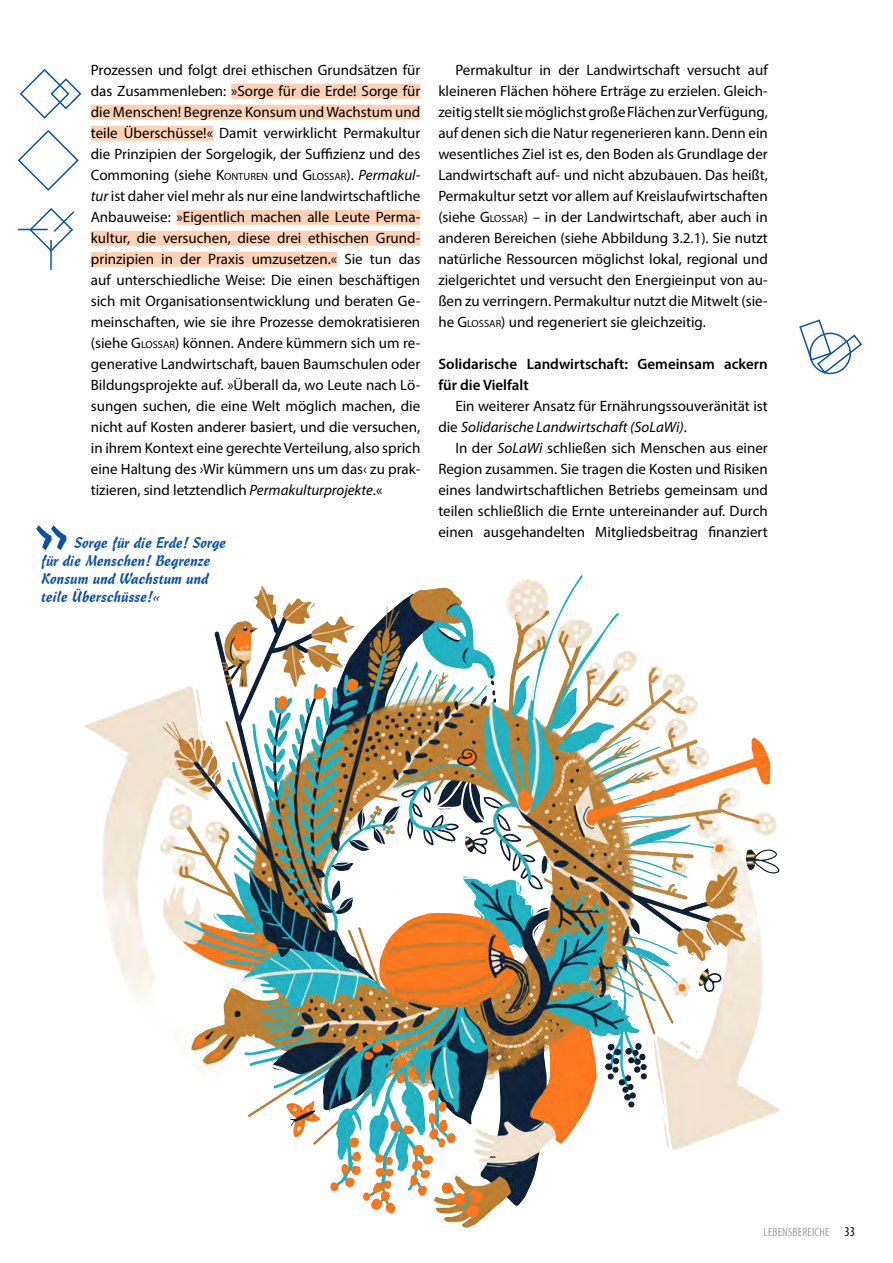
<style>
.page{position:relative;width:893px;height:1263px;background:#fff}
.page>*{position:absolute;margin:0;border:0;box-sizing:border-box;transform-origin:0 0}
.t1{font:15px/21px "Myriad Pro";color:#000;text-align:justify}
.t2{font:15px/18px "Cascade Script LT";color:#0b51a7}
.t3{font:600 15px/21px "Myriad Pro";color:#000}
.t4{font:condensed 12px "Myriad Pro";letter-spacing:.02em;color:#9c9e9f}
.s1{font-style:inherit}
.s2{font-size:10.5px}
.s3{font-style:italic}
.s4{font-size:13.5px;color:#000}
</style>
<div class="page">
<div style="left:231px;top:84px;width:189px;height:15px;background:#fdd1b5"></div>
<div style="left:91px;top:105px;width:329px;height:15px;background:#fdd1b5"></div>
<div style="left:91px;top:126px;width:122px;height:15px;background:#fdd1b5"></div>
<div style="left:176px;top:210px;width:244px;height:15px;background:#fdd1b5"></div>
<div style="left:91px;top:231px;width:329px;height:15px;background:#fdd1b5"></div>
<div style="left:91px;top:252px;width:246px;height:15px;background:#fdd1b5"></div>
<svg style="left:799px;top:319px;width:63px;height:55px"></svg>
<div style="left:809px;top:332px;width:41px;height:42px;border:2px solid #0b51a7;border-radius:50%"></div>
<img style="left:83px;top:574px;width:698px;height:654px">
<svg style="left:36px;top:525px;width:30px;height:25px"></svg>
<svg style="left:19px;top:68px;width:63px;height:51px"></svg>
<svg style="left:17px;top:130px;width:62px;height:61px"></svg>
<hr style="left:50px;top:240px;width:2px;height:30px;background:#0b51a7">
<hr style="left:18px;top:229px;width:30px;height:1px;background:#0b51a7">
<svg style="left:28px;top:208px;width:47px;height:45px"></svg>
<p class="t1" style="left:91px;top:59px;width:331px">Prozessen und folgt drei ethischen Grundsätzen für das Zusammenleben: »Sorge für die Erde! Sorge für die Menschen! Begrenze Konsum und Wachstum und teile Überschüsse!« Damit verwirklicht Permakultur die Prinzipien der Sorgelogik, der Suffizienz und des Commoning (siehe <span class="s1">K</span><span class="s2">ONTUREN</span> und <span class="s1">G</span><span class="s2">LOSSAR</span>). <span class="s3">Permakul&shy;tur</span> ist daher viel mehr als nur eine landwirtschaftliche Anbauweise: »Eigentlich machen alle Leute Perma&shy;kultur, die versuchen, diese drei ethischen Grund&shy;prinzipien in der Praxis umzusetzen.« Sie tun das auf unterschiedliche Weise: Die einen beschäftigen sich mit Organisationsentwicklung und beraten Ge&shy;meinschaften, wie sie ihre Prozesse demokratisieren (siehe <span class="s1">G</span><span class="s2">LOSSAR</span>) können. Andere kümmern sich um re&shy;generative Landwirtschaft, bauen Baumschulen oder Bildungsprojekte auf. »Überall da, wo Leute nach Lö&shy;sungen suchen, die eine Welt möglich machen, die nicht auf Kosten anderer basiert, und die versuchen, in ihrem Kontext eine gerechte Verteilung, also sprich eine Haltung des ›Wir kümmern uns um das‹ zu prak&shy;tizieren, sind letztendlich <span class="s3">Permakulturprojekte</span>.«</p>
<p class="t1" style="left:438px;top:59px;width:331px;text-indent:17px">Permakultur in der Landwirtschaft versucht auf kleineren Flächen höhere Erträge zu erzielen. Gleich&shy;zeitig stellt sie möglichst große Flächen zur Verfügung, auf denen sich die Natur regenerieren kann. Denn ein wesentliches Ziel ist es, den Boden als Grundlage der Landwirtschaft auf- und nicht abzubauen. Das heißt, Permakultur setzt vor allem auf Kreislaufwirtschaften (siehe <span class="s1">G</span><span class="s2">LOSSAR</span>) – in der Landwirtschaft, aber auch in anderen Bereichen (siehe Abbildung 3.2.1). Sie nutzt natürliche Ressourcen möglichst lokal, regional und zielgerichtet und versucht den Energieinput von au&shy;ßen zu verringern. Permakultur nutzt die Mitwelt (sie&shy;he <span class="s1">G</span><span class="s2">LOSSAR</span>) und regeneriert sie gleichzeitig.</p>
<p class="t3" style="left:438px;top:353px;width:331px">Solidarische Landwirtschaft: Gemeinsam ackern für die Vielfalt</p>
<p class="t1" style="left:438px;top:395px;width:331px;text-indent:17px">Ein weiterer Ansatz für Ernährungssouveränität ist die <span class="s3">Solidarische Landwirtschaft (SoLaWi)</span>.</p>
<p class="t1" style="left:438px;top:437px;width:331px;text-indent:17px">In der <span class="s3">SoLaWi</span> schließen sich Menschen aus einer Region zusammen. Sie tragen die Kosten und Risiken eines landwirtschaftlichen Betriebs gemeinsam und teilen schließlich die Ernte untereinander auf. Durch einen ausgehandelten Mitgliedsbeitrag finanziert</p>
<p class="t2" style="left:41px;top:534px;width:186px;text-indent:33px">Sorge für die Erde! Sorge für die Menschen! Begrenze<br>Konsum und Wachstum und teile Überschüsse!«</p>
<p class="t4" style="left:763px;top:1224px;width:93px">LEBENSBEREICHE <span class="s4">33</span></p>
</div>
